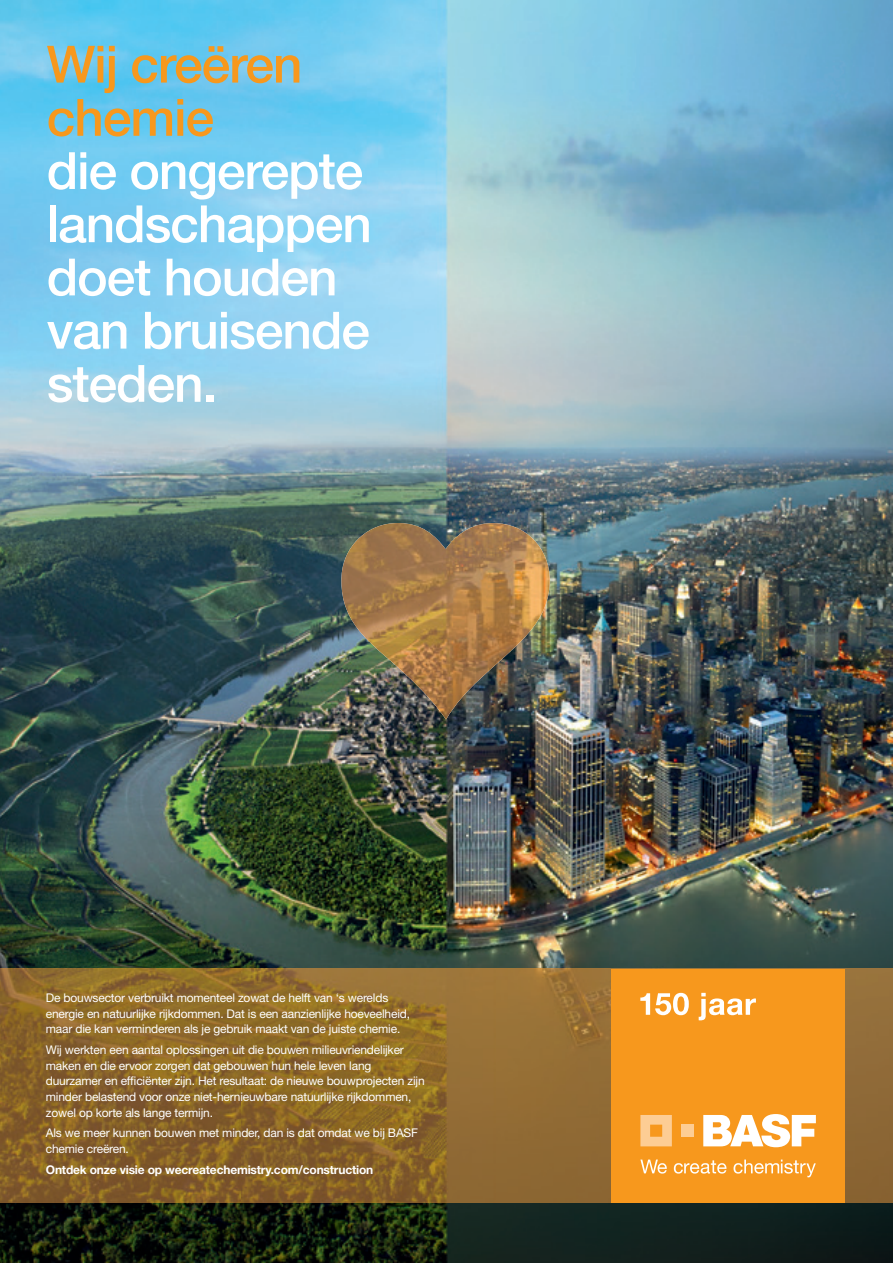
<style>
.page{position:relative;width:893px;height:1263px;background:#fff}
.page>*{position:absolute;margin:0;border:0;box-sizing:border-box;transform-origin:0 0}
.t1{font:500 51.45px/53.2px "Helvetica Neue";letter-spacing:-.02em;color:#fff}
.t2{font:12px/15.8px "Helvetica Neue";letter-spacing:-.015em;color:#fff}
.t3{font:700 12px "Helvetica Neue";letter-spacing:-.015em;color:#fff}
.s1{color:#f7981d}
</style>
<div class="page">
<img style="left:0;top:0;width:893px;height:1263px">
<img style="left:0;top:969px;width:893px;height:234px">
<div style="left:611px;top:969px;width:234px;height:234px;background:#f7981d"></div>
<svg style="left:703px;top:1114px;width:113px;height:33px"></svg>
<svg style="left:640px;top:1115px;width:32px;height:31px"></svg>
<div style="left:681px;top:1124px;width:13px;height:13px;background:#fdcd94"></div>
<svg style="left:640px;top:1159px;width:27px;height:14px"></svg>
<svg style="left:674px;top:1160px;width:52px;height:13px"></svg>
<svg style="left:733px;top:1159px;width:83px;height:18px"></svg>
<img style="left:341px;top:523px;width:209px;height:197px">
<svg style="left:640px;top:993px;width:116px;height:27px"></svg>
<p class="t1" style="left:47px;top:37px;width:327px"><span class="s1">Wij creëren chemie<br></span>die ongerepte landschappen doet houden van bruisende steden.</p>
<p class="t2" style="left:46px;top:989px;width:366px">De bouwsector verbruikt momenteel zowat de helft van ‘s werelds energie en natuurlijke rijkdommen. Dat is een aanzienlijke hoeveelheid, maar die kan verminderen als je gebruik maakt van de juiste chemie.</p>
<p class="t2" style="left:46px;top:1041px;width:380px">Wij werkten een aantal oplossingen uit die bouwen milieuvriendelijker maken en die ervoor zorgen dat gebouwen hun hele leven lang duurzamer en efficiënter zijn. Het resultaat: de nieuwe bouwprojecten zijn minder belastend voor onze niet-hernieuwbare natuurlijke rijkdommen, zowel op korte als lange termijn.</p>
<p class="t2" style="left:46px;top:1125px;width:374px">Als we meer kunnen bouwen met minder, dan is dat omdat we bij BASF chemie creëren.</p>
<p class="t3" style="left:46px;top:1162px;width:329px">Ontdek onze visie op wecreatechemistry.com/construction</p>
</div>
